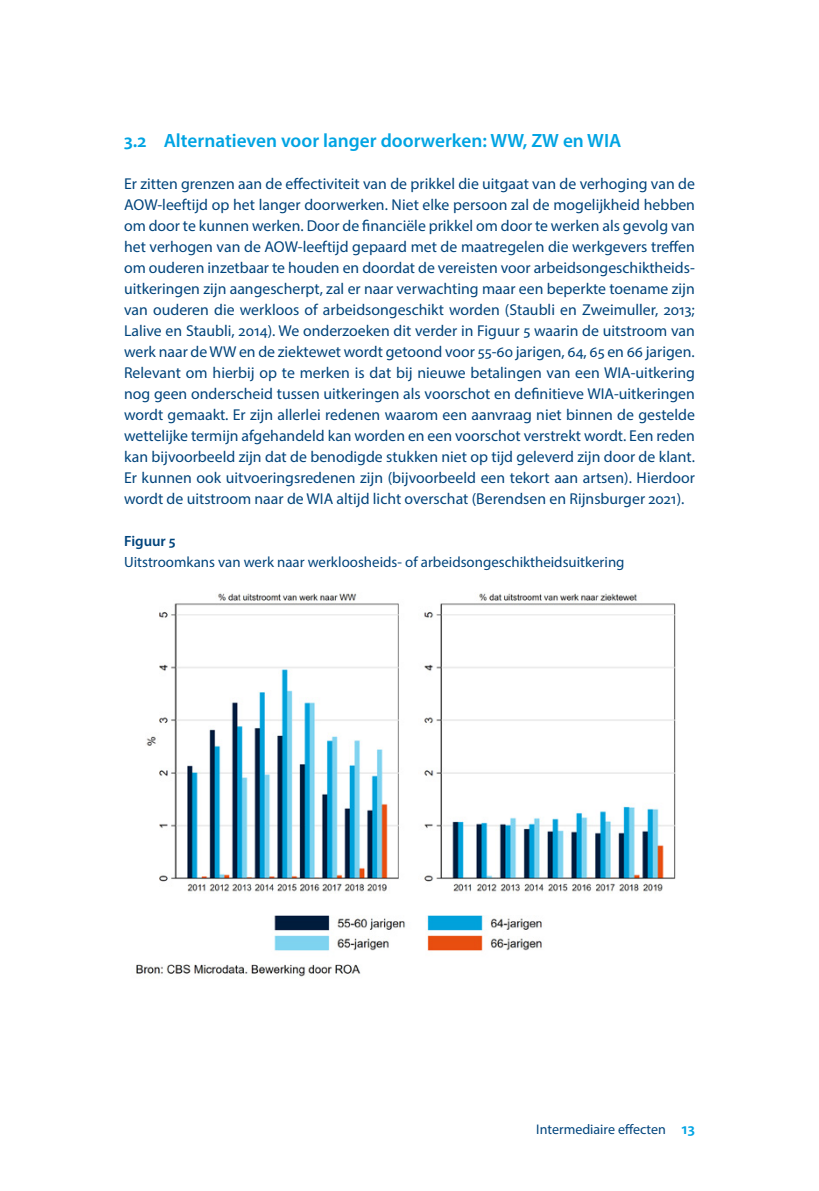
<style>
.page{position:relative;width:819px;height:1191px;background:#fff}
.page>*{position:absolute;margin:0;border:0;box-sizing:border-box;transform-origin:0 0}
.t1{font:600 19.25px "Myriad Pro";color:#00a4e3}
.t2{font:15.75px/21px "Myriad Pro";color:#00447c;text-align:justify}
.t3{font:14.88px "Myriad Pro";color:#00447c}
.t4{font:600 14.88px "Myriad Pro";color:#00447c}
.t5{font:14px "Myriad Pro";color:#00447c}
.s1{font-weight:600;font-size:15.75px;color:#00a4e3}
</style>
<div class="page">
<img style="left:136px;top:592px;width:540px;height:385px">
<p class="t1" style="left:124px;top:128px;width:498px">3.2 Alternatieven voor langer doorwerken: WW, ZW en WIA</p>
<p class="t2" style="left:124px;top:173px;width:572px">Er zitten grenzen aan de effectiviteit van de prikkel die uitgaat van de verhoging van de AOW-leeftijd op het langer doorwerken. Niet elke persoon zal de mogelijkheid hebben om door te kunnen werken. Door de financiële prikkel om door te werken als gevolg van het verhogen van de AOW-leeftijd gepaard met de maatregelen die werkgevers treffen om ouderen inzetbaar te houden en doordat de vereisten voor arbeidsongeschiktheids&shy;uitkeringen zijn aangescherpt, zal er naar verwachting maar een beperkte toename zijn van ouderen die werkloos of arbeidsongeschikt worden (Staubli en Zweimuller, 2013; Lalive en Staubli, 2014). We onderzoeken dit verder in Figuur 5 waarin de uitstroom van werk naar de WW en de ziektewet wordt getoond voor 55-60 jarigen, 64, 65 en 66 jarigen.<br>Relevant om hierbij op te merken is dat bij nieuwe betalingen van een WIA-uitkering nog geen onderscheid tussen uitkeringen als voorschot en definitieve WIA-uitkeringen wordt gemaakt. Er zijn allerlei redenen waarom een aanvraag niet binnen de gestelde wettelijke termijn afgehandeld kan worden en een voorschot verstrekt wordt. Een reden kan bijvoorbeeld zijn dat de benodigde stukken niet op tijd geleverd zijn door de klant.<br>Er kunnen ook uitvoeringsredenen zijn (bijvoorbeeld een tekort aan artsen). Hierdoor wordt de uitstroom naar de WIA altijd licht overschat (Berendsen en Rijnsburger 2021).</p>
<p class="t4" style="left:124px;top:532px;width:53px">Figuur 5</p>
<p class="t3" style="left:124px;top:553px;width:502px">Uitstroomkans van werk naar werkloosheids- of arbeidsongeschiktheidsuitkering</p>
<p class="t5" style="left:536px;top:1121px;width:160px">Intermediaire effecten <span class="s1">13</span></p>
</div>
